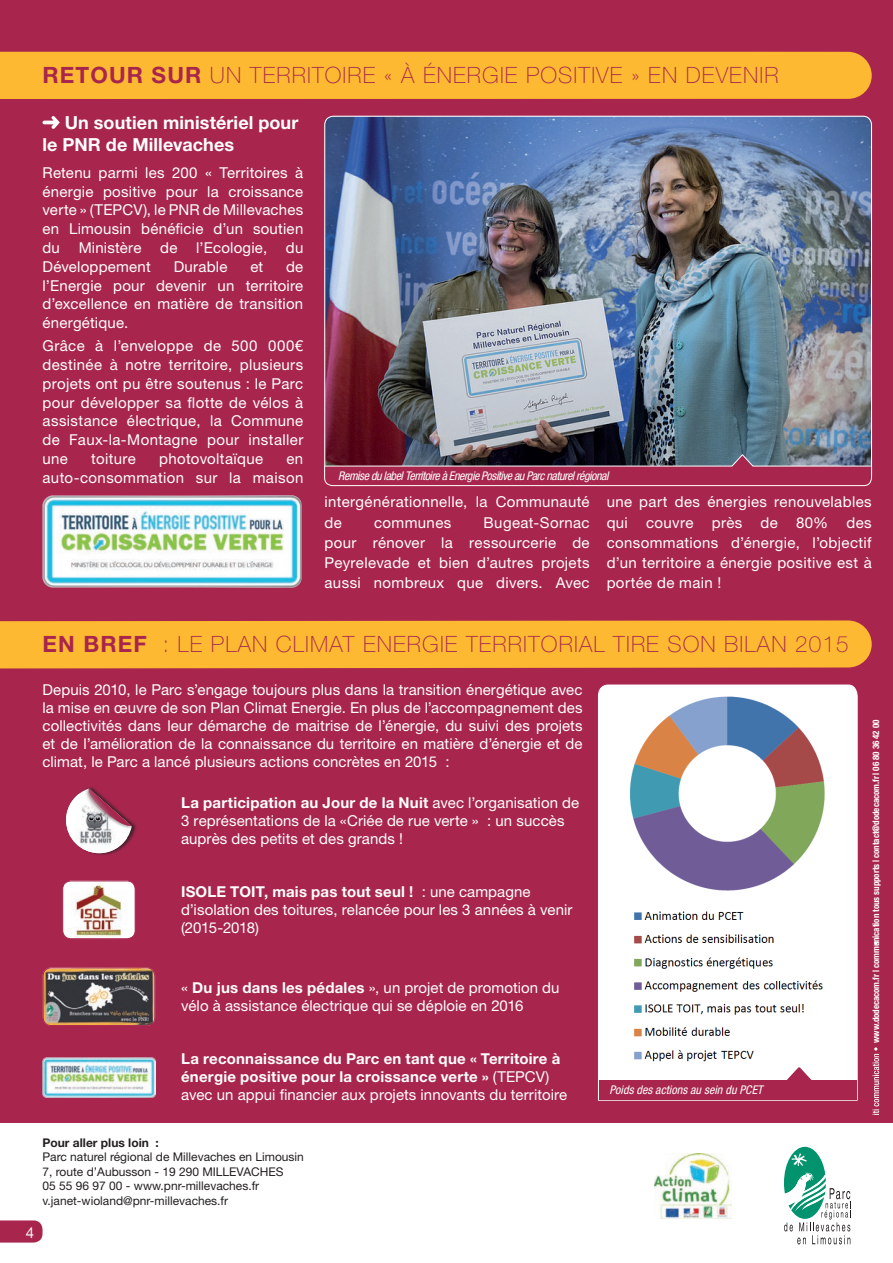
<style>
.page{position:relative;width:893px;height:1263px;background:#fff}
.page>*{position:absolute;margin:0;border:0;box-sizing:border-box;transform-origin:0 0}
.t1{font:100 22.5px "Helvetica Neue LT Std";letter-spacing:.05em;color:#a8264e}
.t2{font:700 18px/21.6px "Helvetica Neue LT Std";letter-spacing:.005em;color:#fff}
.t3{font:15px/18.8px "Helvetica Neue LT Std";letter-spacing:.015em;color:#fff;text-align:justify}
.t4{font:700 15px/18px "Helvetica Neue LT Std";letter-spacing:.015em;color:#fff}
.t5{font:12px/14.4px "Helvetica Neue LT Std";color:#231f20}
.t6{font:italic condensed 12px "Helvetica Neue LT Std";letter-spacing:-.035em;color:#fff}
.t7{font:italic condensed 12px "Helvetica Neue LT Std";letter-spacing:.005em;color:#fff}
.t8{font:700 12px "Helvetica Neue LT Std";color:#231f20}
.t9{font:700 condensed 9px "Helvetica Neue LT Std";letter-spacing:-.01em;color:#fff}
.s1{font-weight:700}
.s2{font-weight:400}
</style>
<div class="page">
<svg style="left:0;top:1220px;width:43px;height:22px"></svg>
<div style="left:0;top:0;width:893px;height:1123px;background:#a8264e"></div>
<svg style="left:660px;top:1196px;width:72px;height:23px"></svg>
<img style="left:654px;top:1153px;width:77px;height:65px">
<svg style="left:872px;top:1047px;width:7px;height:68px"></svg>
<svg style="left:784px;top:1147px;width:67px;height:97px"></svg>
<div style="left:0;top:52px;width:872px;height:47px;background:#fdb931"></div>
<div style="left:0;top:620px;width:872px;height:48px;background:#fdb931"></div>
<svg style="left:43px;top:116px;width:17px;height:13px"></svg>
<img style="left:325px;top:116px;width:546px;height:338px">
<svg style="left:324px;top:454px;width:548px;height:32px"></svg>
<svg style="left:598px;top:684px;width:260px;height:417px;background:#dcdbde"></svg>
<div style="left:599px;top:1080px;width:258px;height:19px;background:#a8264e"></div>
<svg style="left:781px;top:1066px;width:36px;height:14px"></svg>
<img style="left:43px;top:496px;width:259px;height:92px">
<div style="left:66px;top:786px;width:72px;height:70px;background:#231f20;opacity:.75"></div>
<div style="left:84px;top:787px;width:49px;height:42px;background:#231f20;opacity:.27"></div>
<svg style="left:66px;top:788px;width:66px;height:65px"></svg>
<div style="left:63px;top:881px;width:72px;height:58px;background:#fff;border-radius:8px"></div>
<img style="left:73px;top:883px;width:50px;height:54px">
<div style="left:62px;top:881px;width:73px;height:58px;border:1px solid #a8264e;border-radius:8px"></div>
<img style="left:43px;top:969px;width:112px;height:57px">
<div style="left:43px;top:967px;width:112px;height:59px;border:1px solid #a8264e;border-radius:8px"></div>
<img style="left:43px;top:1057px;width:112px;height:40px">
<h1 class="t1" style="left:43px;top:62px;width:737px"><span class="s1">RETOUR SUR</span> UN TERRITOIRE « À ÉNERGIE POSITIVE » EN DEVENIR</h1>
<p class="t2" style="left:43px;top:111px;width:257px;text-indent:22px">Un soutien ministériel pour le PNR de Millevaches</p>
<p class="t3" style="left:43px;top:163px;width:262px">Retenu parmi les 200 « Territoires à énergie positive pour la croissance verte » (TEPCV), le PNR de Millevaches en Limousin bénéficie d’un soutien du Ministère de l’Ecologie, du Développement</p>
<p class="t3" style="left:43px;top:257px;width:262px;text-indent:244px">de l’Energie pour devenir un territoire d’excellence en matière de transition énergétique.</p>
<p class="t3" style="left:43px;top:336px;width:262px">Grâce à l’enveloppe de 500 000€ destinée à notre territoire, plusieurs projets ont pu être soutenus : le Parc pour développer sa flotte de vélos à assistance électrique, la Commune de Faux-la-Montagne pour installer une</p>
<p class="t3" style="left:174px;top:257px;width:55px">Durable</p>
<p class="t3" style="left:250px;top:257px;width:14px">et</p>
<p class="t3" style="left:91px;top:449px;width:46px">toiture</p>
<p class="t3" style="left:159px;top:449px;width:105px">photovoltaïque</p>
<p class="t3" style="left:43px;top:449px;width:262px;text-align:right">en<br>auto-consommation sur la maison</p>
<p class="t6" style="left:338px;top:469px;width:272px">Remise du label Territoire à Energie Positive au Parc naturel régional</p>
<p class="t3" style="left:325px;top:492px;width:267px;line-height:20.1px">intergénérationnelle, la Communauté de</p>
<p class="t3" style="left:325px;top:512px;width:267px;line-height:20.1px;text-indent:159px">Bugeat-Sornac pour rénover la ressourcerie de Peyrelevade et bien d’autres projets aussi nombreux que divers. Avec</p>
<p class="t3" style="left:374px;top:513px;width:79px">communes</p>
<p class="t3" style="left:607px;top:492px;width:267px;line-height:20.1px">une part des énergies renouvelables qui couvre près de 80% des consommations d’énergie, l’objectif d’un territoire a énergie positive est à portée de main !</p>
<h1 class="t1" style="left:43px;top:631px;width:807px"><span class="s1">EN BREF</span> : LE PLAN CLIMAT ENERGIE TERRITORIAL TIRE SON BILAN 2015</h1>
<p class="t3" style="left:43px;top:681px;width:542px;line-height:18px">Depuis 2010, le Parc s’engage toujours plus dans la transition énergétique avec la mise en œuvre de son Plan Climat Energie. En plus de l’accompagnement des collectivités dans leur démarche de maitrise de l’énergie, du suivi des projets et de l’amélioration de la connaissance du territoire en matière d’énergie et de climat, le Parc a lancé plusieurs actions concrètes en 2015 :</p>
<p class="t3" style="left:181px;top:793px;width:400px;line-height:18px;text-align:left"><span class="s1">La participation au Jour de la Nuit</span> avec l’organisation de<br>3 représentations de la «Criée de rue verte » : un succès auprès des petits et des grands !</p>
<p class="t3" style="left:181px;top:882px;width:393px;line-height:18px;text-align:left"><span class="s1">ISOLE TOIT, mais pas tout seul !</span> : une campagne d’isolation des toitures, relancée pour les 3 années à venir (2015-2018)</p>
<p class="t3" style="left:181px;top:978px;width:380px;line-height:18px">« <span class="s1">Du jus dans les pédales</span> », un projet de promotion du vélo à assistance électrique qui se déploie en 2016</p>
<p class="t4" style="left:181px;top:1050px;width:387px">La reconnaissance du Parc en tant que « Territoire à énergie positive pour la croissance verte » <span class="s2">(TEPCV) avec un appui financier aux projets innovants du territoire</span></p>
<p class="t3" style="left:26px;top:1223px;width:10px">4</p>
<p class="t8" style="left:43px;top:1135px;width:118px">Pour aller plus loin :</p>
<p class="t5" style="left:43px;top:1150px;width:263px">Parc naturel régional de Millevaches en Limousin 7, route d’Aubusson - 19 290 MILLEVACHES<br>05 55 96 97 00 - www.pnr-millevaches.fr v.janet-wioland@pnr-millevaches.fr</p>
<p class="t7" style="left:609px;top:1083px;width:155px">Poids des actions au sein du PCET</p>
<p class="t9" style="left:870px;top:1043px;width:324px;rotate:-90deg">www.dodecacom.fr | communication tous supports | contact@dodecacom.fr | 06 80 36 42 00</p>
</div>
